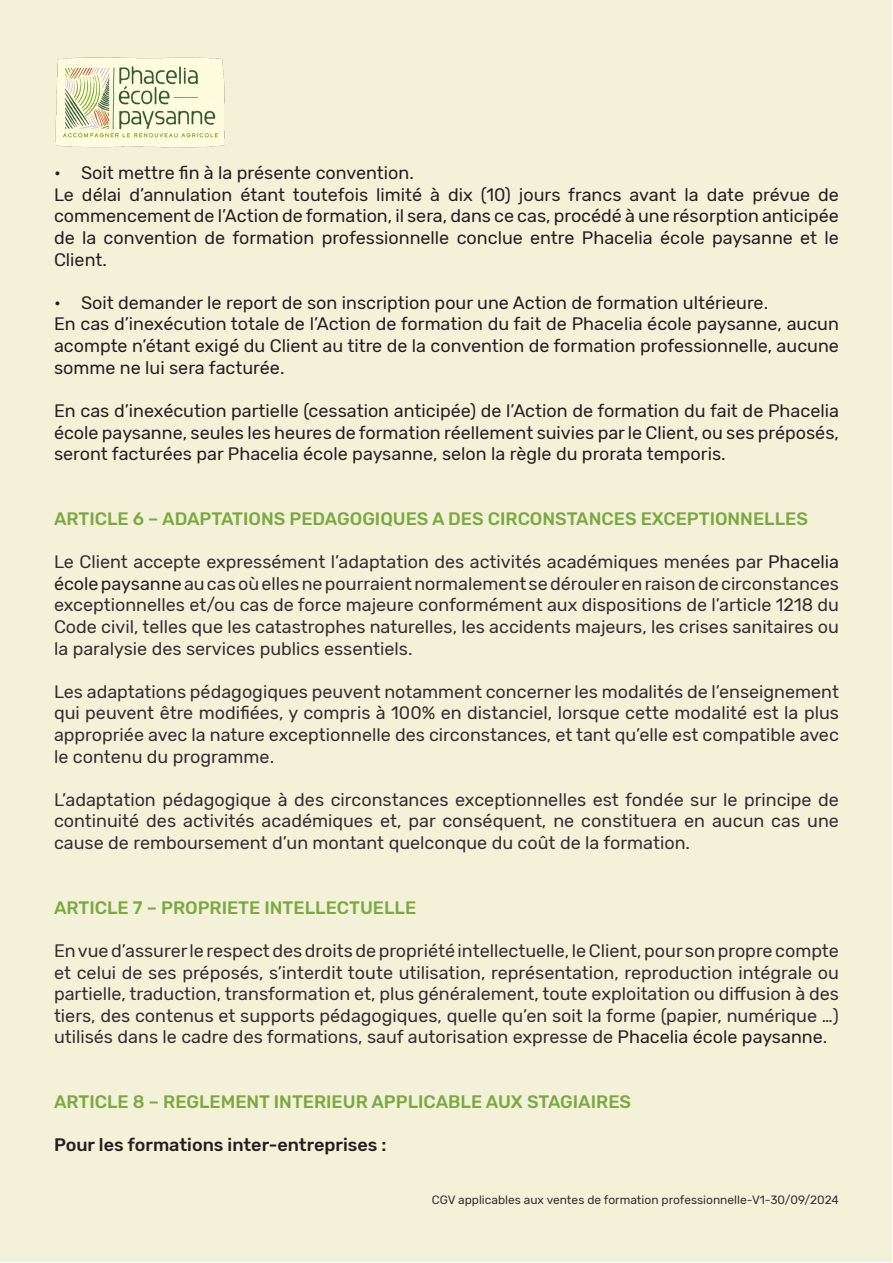
<style>
.page{position:relative;width:893px;height:1263px;background:#fff}
.page>*{position:absolute;margin:0;border:0;box-sizing:border-box;transform-origin:0 0}
.t1{font:18px/21.6px "Rubik";color:#312f30;text-align:justify}
.t2{font:18px/21.6px "Rubik";color:#231f20;text-align:justify}
.t3{font:500 18px "Rubik";color:#7ba940}
.t4{font:500 18px "Rubik";color:#231f20}
.t5{font:12px "Rubik";color:#312f30}
.s1{color:#231f20}
</style>
<div class="page">
<div style="left:0;top:0;width:891px;height:1261px;background:#f4f1d9"></div>
<img style="left:55px;top:57px;width:170px;height:91px">
<p class="t2" style="left:54px;top:163px;width:361px">• Soit mettre fin à la présente convention.</p>
<p class="t2" style="left:54px;top:184px;width:786px">Le délai d’annulation étant toutefois limité à dix (10) jours francs avant la date prévue de commencement de l’Action de formation, il sera, dans ce cas, procédé à une résorption anticipée de la convention de formation professionnelle conclue entre Phacelia école paysanne et le Client.</p>
<p class="t2" style="left:54px;top:292px;width:716px">• Soit demander le report de son inscription pour une Action de formation ultérieure.</p>
<p class="t2" style="left:54px;top:314px;width:786px">En cas d’inexécution totale de l’Action de formation du fait de Phacelia école paysanne, aucun acompte n’étant exigé du Client au titre de la convention de formation professionnelle, aucune somme ne lui sera facturée.</p>
<p class="t2" style="left:54px;top:400px;width:786px">En cas d’inexécution partielle (cessation anticipée) de l’Action de formation du fait de Phacelia école paysanne, seules les heures de formation réellement suivies par le Client, ou ses préposés, seront facturées par Phacelia école paysanne, selon la règle du prorata temporis.</p>
<p class="t3" style="left:54px;top:508px;width:755px">ARTICLE 6 – ADAPTATIONS PEDAGOGIQUES A DES CIRCONSTANCES EXCEPTIONNELLES</p>
<p class="t1" style="left:54px;top:551px;width:786px">Le Client accepte expressément l’adaptation des activités académiques menées par <span class="s1">Phacelia école paysanne</span> au cas où elles ne pourraient normalement se dérouler en raison de circonstances exceptionnelles et/ou cas de force majeure conformément aux dispositions de l’article 1218 du Code civil, telles que les catastrophes naturelles, les accidents majeurs, les crises sanitaires ou la paralysie des services publics essentiels.</p>
<p class="t1" style="left:54px;top:681px;width:786px">Les adaptations pédagogiques peuvent notamment concerner les modalités de l’enseignement qui peuvent être modifiées, y compris à 100% en distanciel, lorsque cette modalité est la plus appropriée avec la nature exceptionnelle des circonstances, et tant qu’elle est compatible avec le contenu du programme.</p>
<p class="t1" style="left:54px;top:789px;width:786px">L’adaptation pédagogique à des circonstances exceptionnelles est fondée sur le principe de continuité des activités académiques et, par conséquent, ne constituera en aucun cas une cause de remboursement d’un montant quelconque du coût de la formation.</p>
<p class="t3" style="left:54px;top:897px;width:364px">ARTICLE 7 – PROPRIETE INTELLECTUELLE</p>
<p class="t1" style="left:54px;top:940px;width:786px">En vue d’assurer le respect des droits de propriété intellectuelle, le Client, pour son propre compte et celui de ses préposés, s’interdit toute utilisation, représentation, reproduction intégrale ou partielle, traduction, transformation et, plus généralement, toute exploitation ou diffusion à des tiers, des contenus et supports pédagogiques, quelle qu’en soit la forme (papier, numérique …) utilisés dans le cadre des formations, sauf autorisation expresse de <span class="s1">Phacelia école paysanne</span>.</p>
<p class="t3" style="left:54px;top:1091px;width:579px">ARTICLE 8 – REGLEMENT INTERIEUR APPLICABLE AUX STAGIAIRES</p>
<p class="t4" style="left:54px;top:1135px;width:334px">Pour les formations inter-entreprises :</p>
<p class="t5" style="left:432px;top:1193px;width:409px">CGV applicables aux ventes de formation professionnelle-V1-30/09/2024</p>
</div>
